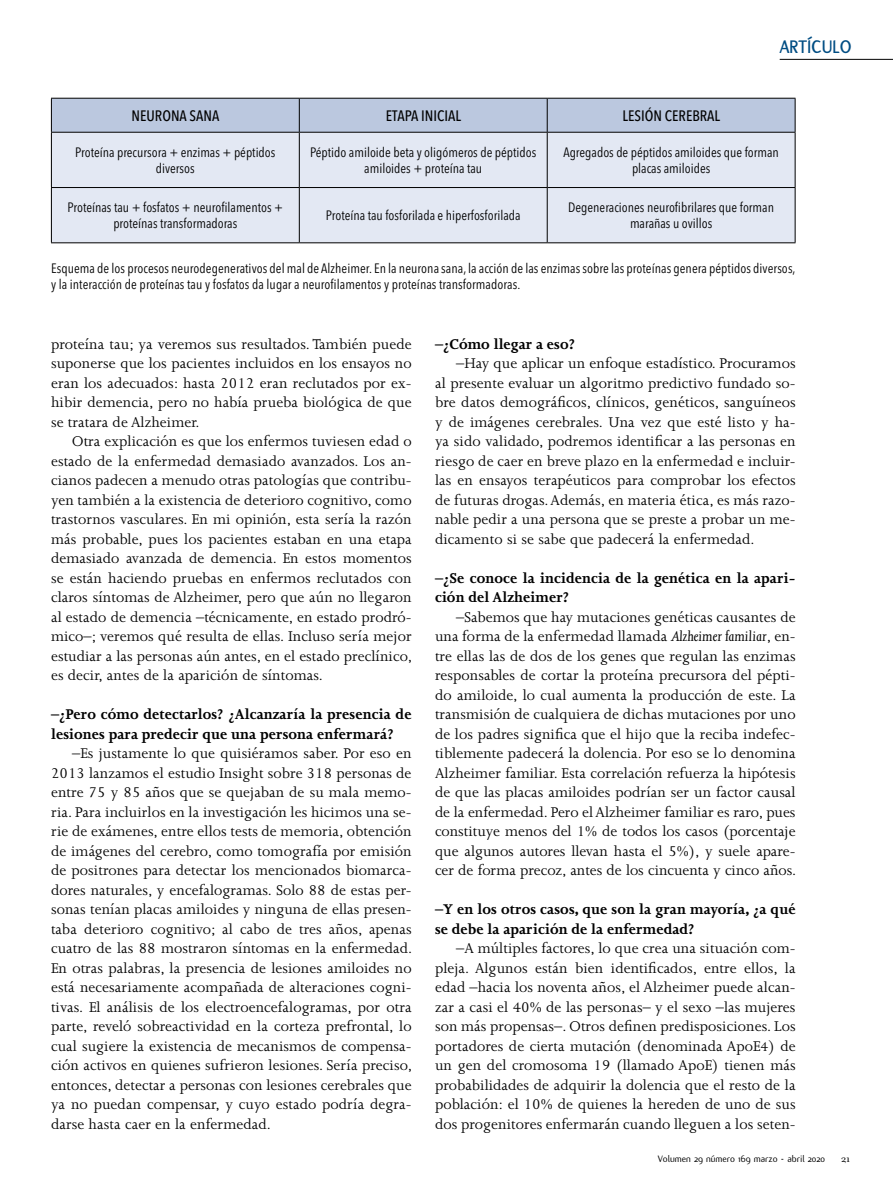
<style>
.page{position:relative;width:893px;height:1191px;background:#fff}
.page>*{position:absolute;margin:0;border:0;box-sizing:border-box;transform-origin:0 0}
.t1{font:700 19.5px "Flux";letter-spacing:.01em;color:#004d83;scale:.95 1}
.t2{font:16.2px/19.5px "Joanna MT Std";letter-spacing:.005em;color:#000;text-align:justify}
.t3{font:700 16.2px/19.5px "Joanna MT Std";letter-spacing:.005em;color:#000}
.t4{font:500 condensed 15px "Avenir Next LT Pro";color:#000}
.t5{font:condensed 13.5px/16.2px "Avenir Next LT Pro";color:#000;text-align:center}
.t6{font:11.25px "Filosofia";color:#000}
.t7{font:10.2px "Flux";color:#000}
.s1{font-style:italic}
.s2{font-family:"Joanna";font-size:15px}
</style>
<div class="page">
<hr style="left:780px;top:59px;width:113px;height:1px;background:#000">
<div style="left:52px;top:99px;width:743px;height:33px;background:#bbc8df"></div>
<div style="left:52px;top:133px;width:743px;height:109px;background:#e3e8f3"></div>
<hr style="left:51px;top:98px;width:248px;height:1px;background:#000">
<hr style="left:51px;top:99px;width:1px;height:33px;background:#000">
<hr style="left:299px;top:98px;width:248px;height:1px;background:#000">
<hr style="left:299px;top:99px;width:1px;height:33px;background:#000">
<hr style="left:547px;top:98px;width:248px;height:1px;background:#000">
<hr style="left:547px;top:99px;width:1px;height:33px;background:#000">
<hr style="left:795px;top:99px;width:1px;height:33px;background:#000">
<hr style="left:51px;top:132px;width:248px;height:1px;background:#000">
<hr style="left:51px;top:133px;width:1px;height:54px;background:#000">
<hr style="left:299px;top:132px;width:248px;height:1px;background:#000">
<hr style="left:299px;top:133px;width:1px;height:54px;background:#000">
<hr style="left:547px;top:132px;width:248px;height:1px;background:#000">
<hr style="left:547px;top:133px;width:1px;height:54px;background:#000">
<hr style="left:795px;top:133px;width:1px;height:54px;background:#000">
<hr style="left:51px;top:187px;width:248px;height:1px;background:#000">
<hr style="left:51px;top:188px;width:1px;height:54px;background:#000">
<hr style="left:299px;top:187px;width:248px;height:1px;background:#000">
<hr style="left:299px;top:188px;width:1px;height:54px;background:#000">
<hr style="left:547px;top:187px;width:248px;height:1px;background:#000">
<hr style="left:547px;top:188px;width:1px;height:54px;background:#000">
<hr style="left:795px;top:188px;width:1px;height:54px;background:#000">
<hr style="left:51px;top:242px;width:248px;height:1px;background:#000">
<hr style="left:299px;top:242px;width:248px;height:1px;background:#000">
<hr style="left:547px;top:242px;width:248px;height:1px;background:#000">
<p class="t1" style="left:780px;top:36px;width:77px">ARTÍCULO</p>
<p class="t4" style="left:132px;top:107px;width:89px">NEURONA SANA</p>
<p class="t4" style="left:386px;top:107px;width:77px">ETAPA INICIAL</p>
<p class="t4" style="left:622px;top:107px;width:99px">LESIÓN CEREBRAL</p>
<p class="t5" style="left:75px;top:144px;width:202px">Proteína precursora + enzimas + péptidos diversos</p>
<p class="t5" style="left:310px;top:144px;width:228px">Péptido amiloide beta y oligómeros de péptidos amiloides + proteína tau</p>
<p class="t5" style="left:563px;top:144px;width:217px">Agregados de péptidos amiloides que forman placas amiloides</p>
<p class="t5" style="left:68px;top:199px;width:217px">Proteínas tau + fosfatos + neurofilamentos + proteínas transformadoras</p>
<p class="t5" style="left:326px;top:207px;width:196px">Proteína tau fosforilada e hiperfosforilada</p>
<p class="t5" style="left:568px;top:199px;width:207px">Degeneraciones neurofibrilares que forman marañas u ovillos</p>
<p class="t5" style="left:51px;top:260px;width:746px;text-align:left">Esquema de los procesos neurodegenerativos del mal de Alzheimer. En la neurona sana, la acción de las enzimas sobre las proteínas genera péptidos diversos, y la interacción de proteínas tau y fosfatos da lugar a neurofilamentos y proteínas transformadoras.</p>
<p class="t2" style="left:51px;top:334px;width:362px">proteína tau; ya veremos sus resultados. También puede suponerse que los pacientes incluidos en los ensayos no eran los adecuados: hasta 2012 eran reclutados por ex&shy;hibir demencia, pero no había prueba biológica de que se tratara de Alzheimer.</p>
<p class="t2" style="left:51px;top:431px;width:363px;text-indent:21px">Otra explicación es que los enfermos tuviesen edad o estado de la enfermedad demasiado avanzados. Los an&shy;cianos padecen a menudo otras patologías que contribu&shy;yen también a la existencia de deterioro cognitivo, como trastornos vasculares. En mi opinión, esta sería la razón más probable, pues los pacientes estaban en una etapa demasiado avanzada de demencia. En estos momentos se están haciendo pruebas en enfermos reclutados con claros síntomas de Alzheimer, pero que aún no llegaron al estado de demencia –técnicamente, en estado prodró&shy;mico–; veremos qué resulta de ellas. Incluso sería mejor estudiar a las personas aún antes, en el estado preclínico, es decir, antes de la aparición de síntomas.</p>
<p class="t3" style="left:51px;top:704px;width:362px">–¿Pero cómo detectarlos? ¿Alcanzaría la presencia de lesiones para predecir que una persona enfermará?</p>
<p class="t2" style="left:51px;top:743px;width:363px;text-indent:21px">–Es justamente lo que quisiéramos saber. Por eso en 2013 lanzamos el estudio Insight sobre 318 personas de entre 75 y 85 años que se quejaban de su mala memo&shy;ria. Para incluirlos en la investigación les hicimos una se&shy;rie de exámenes, entre ellos tests de memoria, obtención de imágenes del cerebro, como tomografía por emisión de positrones para detectar los mencionados biomarca&shy;dores naturales, y encefalogramas. Solo 88 de estas per&shy;sonas tenían placas amiloides y ninguna de ellas presen&shy;taba deterioro cognitivo; al cabo de tres años, apenas cuatro de las 88 mostraron síntomas en la enfermedad.<br>En otras palabras, la presencia de lesiones amiloides no está necesariamente acompañada de alteraciones cogni&shy;tivas. El análisis de los electroencefalogramas, por otra parte, reveló sobreactividad en la corteza prefrontal, lo cual sugiere la existencia de mecanismos de compensa&shy;ción activos en quienes sufrieron lesiones. Sería preciso, entonces, detectar a personas con lesiones cerebrales que ya no puedan compensar, y cuyo estado podría degra&shy;darse hasta caer en la enfermedad.</p>
<p class="t3" style="left:435px;top:334px;width:141px">–¿Cómo llegar a eso?</p>
<p class="t2" style="left:435px;top:353px;width:362px;text-indent:21px">–Hay que aplicar un enfoque estadístico. Procuramos al presente evaluar un algoritmo predictivo fundado so&shy;bre datos demográficos, clínicos, genéticos, sanguíneos y de imágenes cerebrales. Una vez que esté listo y ha&shy;ya sido validado, podremos identificar a las personas en riesgo de caer en breve plazo en la enfermedad e incluir&shy;las en ensayos terapéuticos para comprobar los efectos de futuras drogas. Además, en materia ética, es más razo&shy;nable pedir a una persona que se preste a probar un me&shy;dicamento si se sabe que padecerá la enfermedad.</p>
<p class="t3" style="left:435px;top:568px;width:362px">–¿Se conoce la incidencia de la genética en la apari&shy;ción del Alzheimer?</p>
<p class="t2" style="left:435px;top:607px;width:363px;text-indent:21px">–Sabemos que hay mutaciones genéticas causantes de una forma de la enfermedad llamada <span class="s1">Alzheimer familiar</span>, en&shy;tre ellas las de dos de los genes que regulan las enzimas responsables de cortar la proteína precursora del pépti&shy;do amiloide, lo cual aumenta la producción de este. La transmisión de cualquiera de dichas mutaciones por uno de los padres significa que el hijo que la reciba indefec&shy;tiblemente padecerá la dolencia. Por eso se lo denomina Alzheimer familiar. Esta correlación refuerza la hipótesis de que las placas amiloides podrían ser un factor causal de la enfermedad. Pero el Alzheimer familiar es raro, pues constituye menos del 1% de todos los casos (porcentaje que algunos autores llevan hasta el 5%), y suele apare&shy;cer de forma precoz, antes de los cincuenta y cinco años.</p>
<p class="t3" style="left:435px;top:899px;width:362px">–Y en los otros casos, que son la gran mayoría, ¿a qué se debe la aparición de la enfermedad?</p>
<p class="t2" style="left:435px;top:938px;width:362px;text-indent:21px">–A múltiples factores, lo que crea una situación com&shy;pleja. Algunos están bien identificados, entre ellos, la edad –hacia los noventa años, el Alzheimer puede alcan&shy;zar a casi el 40% de las personas– y el sexo –las mujeres son más propensas–. Otros definen predisposiciones. Los portadores de cierta mutación (denominada ApoE<span class="s2">4</span>) de un gen del cromosoma 19 (llamado ApoE) tienen más probabilidades de adquirir la dolencia que el resto de la población: el 10% de quienes la hereden de uno de sus dos progenitores enfermarán cuando lleguen a los seten-</p>
<p class="t7" style="left:658px;top:1153px;width:169px">Volumen 29 número 169 marzo - abril 2020</p>
<p class="t6" style="left:841px;top:1152px;width:11px">21</p>
</div>
